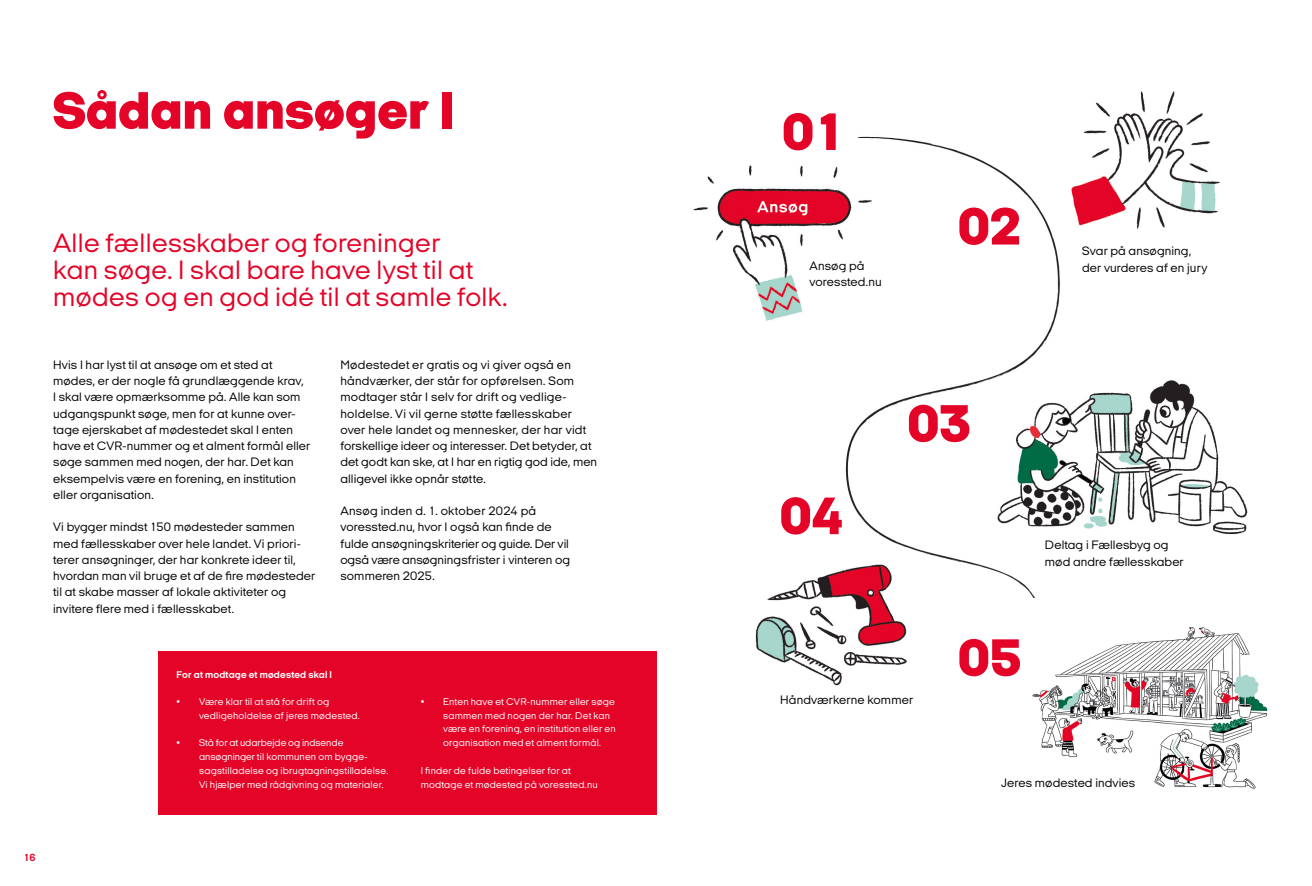
<style>
.page{position:relative;width:1312px;height:886px;background:#fff}
.page>*{position:absolute;margin:0;border:0;box-sizing:border-box;transform-origin:0 0}
.t1{font:900 53.75px "Italian Plate No Two Exp";letter-spacing:.015em;color:#e40428}
.t2{font:27.12px/27.1px "Italian Plate No Two Exp";letter-spacing:.015em;color:#e40428}
.t3{font:12.5px/16.2px "Italian Plate No Two Exp";letter-spacing:.01em;color:#000}
.t4{font:700 10.62px "Italian Plate No Two Exp";color:#e40428}
.t5{font:10px/13.8px "Italian Plate No Two Exp";letter-spacing:.015em;color:#fff}
.t6{font:700 10px "Italian Plate No Two Exp";letter-spacing:.02em;color:#fff}
</style>
<div class="page">
<img style="left:693px;top:91px;width:555px;height:595px">
<img style="left:1015px;top:599px;width:253px;height:190px">
<div style="left:159px;top:651px;width:498px;height:164px;background:#e40428"></div>
<h1 class="t1" style="left:53px;top:82px;width:402px">Sådan ansøger I</h1>
<h2 class="t2" style="left:53px;top:229px;width:455px">Alle fællesskaber og foreninger<br>kan søge. I skal bare have lyst til at mødes og en god idé til at samle folk.</h2>
<p class="t3" style="left:53px;top:356px;width:259px">Hvis I har lyst til at ansøge om et sted at mødes, er der nogle få grundlæggende krav,<br>I skal være opmærksomme på. Alle kan som udgangspunkt søge, men for at kunne over&shy;tage ejerskabet af mødestedet skal I enten have et CVR-nummer og et alment formål eller søge sammen med nogen, der har. Det kan eksempelvis være en forening, en institution eller organisation.</p>
<p class="t3" style="left:53px;top:519px;width:263px">Vi bygger mindst 150 mødesteder sammen med fællesskaber over hele landet. Vi priori&shy;terer ansøgninger, der har konkrete ideer til, hvordan man vil bruge et af de fire mødesteder til at skabe masser af lokale aktiviteter og invitere flere med i fællesskabet.</p>
<p class="t3" style="left:340px;top:356px;width:258px">Mødestedet er gratis og vi giver også en håndværker, der står for opførelsen. Som modtager står I selv for drift og vedlige&shy;holdelse. Vi vil gerne støtte fællesskaber over hele landet og mennesker, der har vidt forskellige ideer og interesser. Det betyder, at det godt kan ske, at I har en rigtig god ide, men alligevel ikke opnår støtte.</p>
<p class="t3" style="left:340px;top:503px;width:231px">Ansøg inden d. 1. oktober 2024 på voressted.nu, hvor I også kan finde de fulde ansøgningskriterier og guide. Der vil også være ansøgningsfrister i vinteren og sommeren 2025.</p>
<p class="t6" style="left:176px;top:669px;width:157px">For at modtage et mødested skal I</p>
<p class="t5" style="left:199px;top:695px;width:162px;text-indent:-22px">• Være klar til at stå for drift og vedligeholdelse af jeres mødested.</p>
<p class="t5" style="left:199px;top:736px;width:191px;text-indent:-22px">• Stå for at udarbejde og indsende ansøgninger til kommunen om bygge&shy;sagstilladelse og ibrugtagningstilladelse.<br>Vi hjælper med rådgivning og materialer.</p>
<p class="t5" style="left:443px;top:695px;width:174px;text-indent:-22px">• Enten have et CVR-nummer eller søge sammen med nogen der har. Det kan være en forening, en institution eller en organisation med et alment formål.</p>
<p class="t5" style="left:420px;top:764px;width:178px">I finder de fulde betingelser for at modtage et mødested på voressted.nu</p>
<p class="t4" style="left:24px;top:852px;width:13px">16</p>
<h1 class="t1" style="left:782px;top:103px;width:64px">01</h1>
<p class="t3" style="left:809px;top:257px;width:74px">Ansøg på voressted.nu</p>
<h1 class="t1" style="left:958px;top:198px;width:64px">02</h1>
<p class="t3" style="left:1081px;top:243px;width:127px">Svar på ansøgning, der vurderes af en jury</p>
<h1 class="t1" style="left:780px;top:487px;width:64px">04</h1>
<h1 class="t1" style="left:907px;top:395px;width:64px">03</h1>
<p class="t3" style="left:1044px;top:537px;width:140px">Deltag i Fællesbyg og mød andre fællesskaber</p>
<p class="t3" style="left:780px;top:691px;width:134px">Håndværkerne kommer</p>
<h1 class="t1" style="left:958px;top:629px;width:64px">05</h1>
<p class="t3" style="left:1000px;top:774px;width:136px">Jeres mødested indvies</p>
</div>
